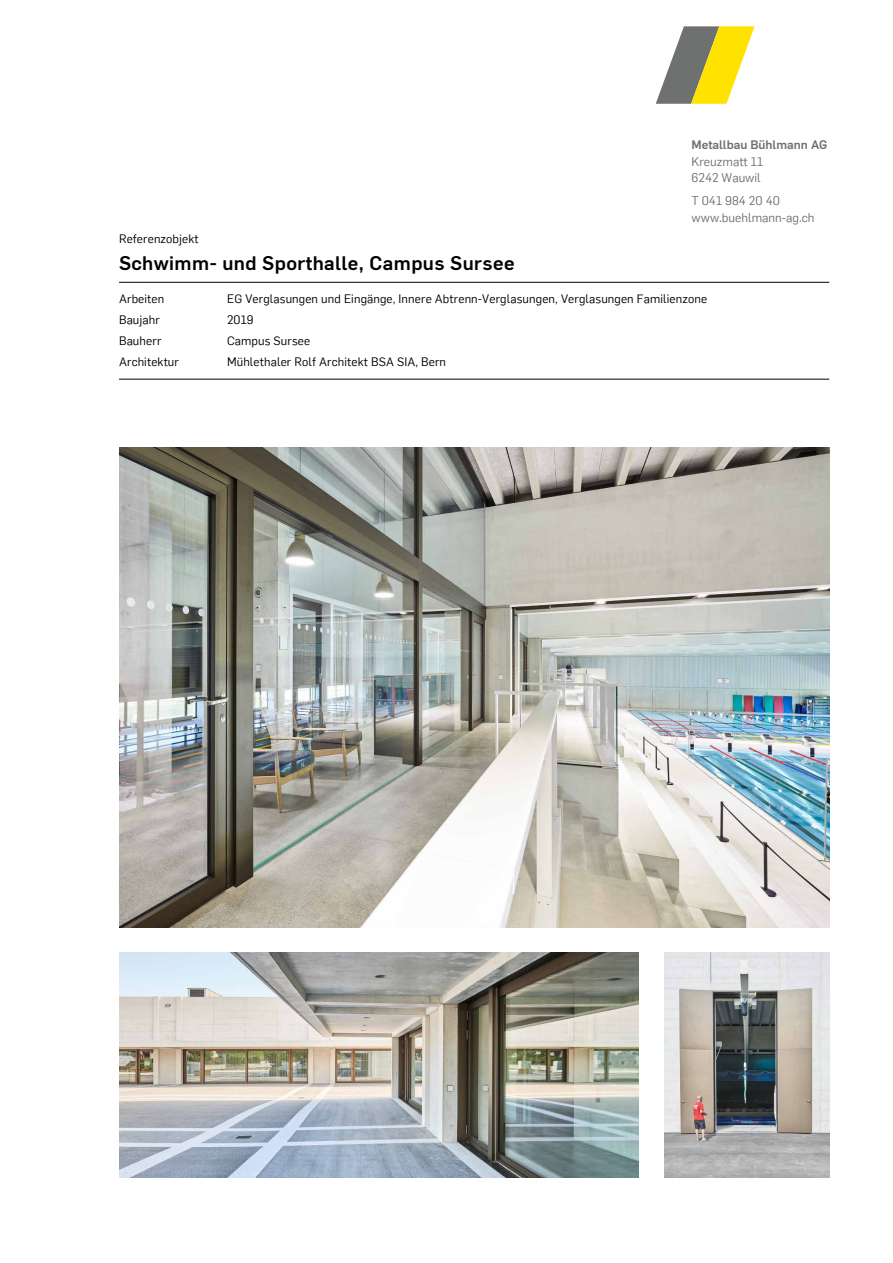
<style>
.page{position:relative;width:893px;height:1263px;background:#fff}
.page>*{position:absolute;margin:0;border:0;box-sizing:border-box;transform-origin:0 0}
.t1{font:700 19.5px "Flama Buehlmann";letter-spacing:.02em;color:#000}
.t2{font:12.3px/16.5px "Flama Buehlmann";color:#6f7070}
.t3{font:700 12.3px "Flama Buehlmann";color:#6f7070}
.t4{font:12px "Flama Buehlmann";letter-spacing:.01em;color:#000}
</style>
<div class="page">
<svg style="left:656px;top:26px;width:99px;height:78px"></svg>
<hr style="left:119px;top:282px;width:710px;height:1px;background:#000">
<hr style="left:119px;top:379px;width:710px;height:1px;background:#000">
<img style="left:119px;top:448px;width:710px;height:479px">
<img style="left:119px;top:952px;width:520px;height:226px">
<img style="left:664px;top:952px;width:165px;height:226px">
<p class="t3" style="left:691px;top:136px;width:137px">Metallbau Bühlmann AG</p>
<p class="t2" style="left:691px;top:152px;width:73px">Kreuzmatt 11<br>6242 Wauwil</p>
<p class="t2" style="left:691px;top:192px;width:125px">T 041 984 20 40 www.buehlmann-ag.ch</p>
<p class="t4" style="left:119px;top:231px;width:81px">Referenzobjekt</p>
<h1 class="t1" style="left:119px;top:249px;width:397px">Schwimm- und Sporthalle, Campus Sursee</h1>
<p class="t4" style="left:119px;top:291px;width:47px">Arbeiten</p>
<p class="t4" style="left:227px;top:291px;width:481px">EG Verglasungen und Eingänge, Innere Abtrenn-Verglasungen, Verglasungen Familienzone</p>
<p class="t4" style="left:119px;top:312px;width:42px">Baujahr</p>
<p class="t4" style="left:227px;top:312px;width:28px">2019</p>
<p class="t4" style="left:119px;top:333px;width:44px">Bauherr</p>
<p class="t4" style="left:227px;top:333px;width:85px">Campus Sursee</p>
<p class="t4" style="left:119px;top:354px;width:62px">Architektur</p>
<p class="t4" style="left:227px;top:354px;width:221px">Mühlethaler Rolf Architekt BSA SIA, Bern</p>
</div>
